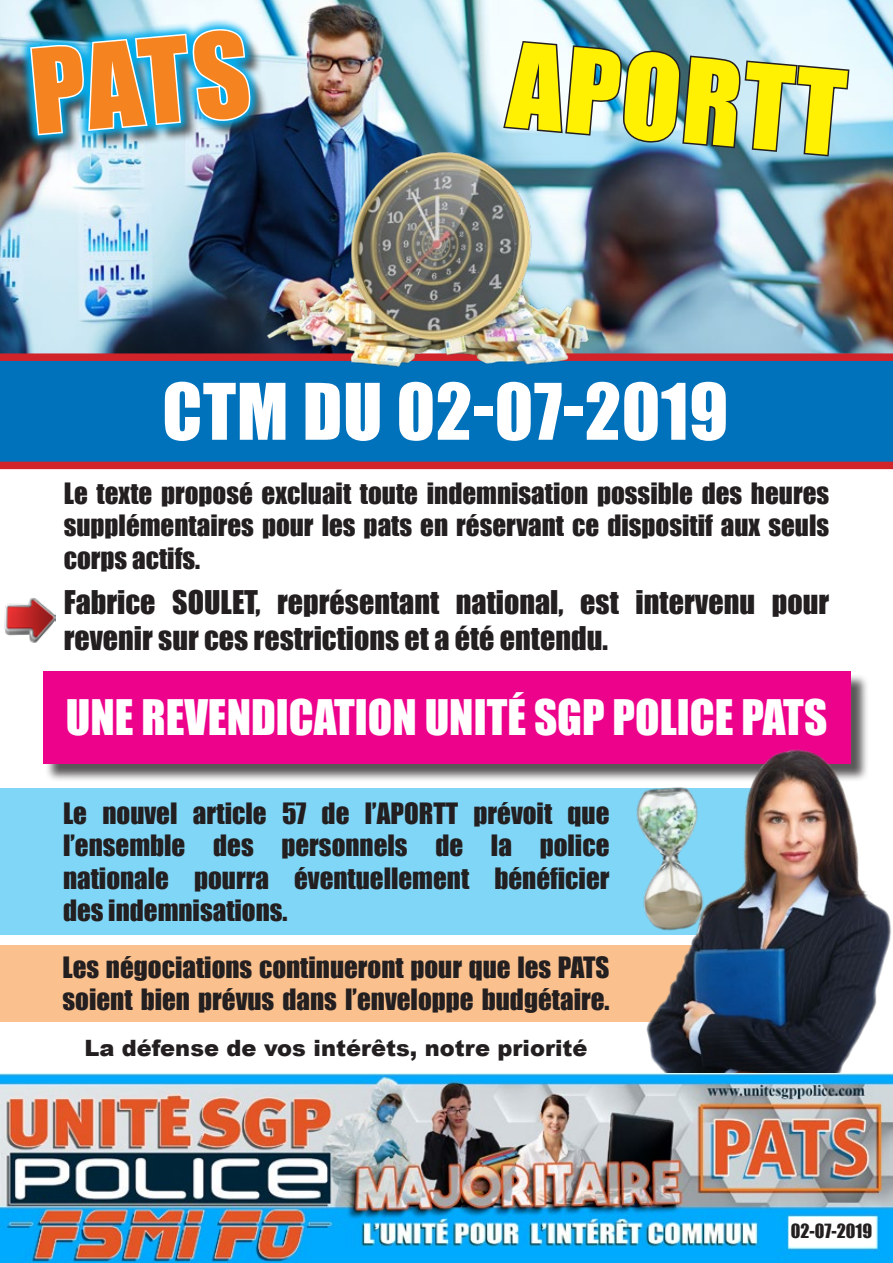
<style>
.page{position:relative;width:893px;height:1263px;background:#fff}
.page>*{position:absolute;margin:0;border:0;box-sizing:border-box;transform-origin:0 0}
.t1{font:108px "Impact";color:#fff101}
.t2{font:108px "Impact";color:#f58420}
.t3{font:72px "Impact";letter-spacing:.01em;color:#fff}
.t4{font:45px "Impact";color:#fff}
.t5{font:30px "Impact";color:#231f20}
.t6{font:27px/32.4px "Impact";color:#231f20;text-align:justify}
.t7{font:900 22.5px "Arial";color:#231f20}
.t8{font:18px "Impact";color:#231f20}
</style>
<div class="page">
<div style="left:0;top:945px;width:774px;height:76px;background:#fac18f"></div>
<div style="left:0;top:788px;width:796px;height:147px;background:#80d6f7"></div>
<img style="left:0;top:0;width:893px;height:353px">
<svg style="left:0;top:353px;width:893px;height:116px;background:#1768aa"></svg>
<img style="left:4px;top:598px;width:51px;height:45px">
<img style="left:263px;top:248px;width:333px;height:124px">
<div style="left:45px;top:673px;width:824px;height:109px;background:#231f20;opacity:.75"></div>
<div style="left:43px;top:671px;width:807px;height:93px;background:#ed028c"></div>
<img style="left:610px;top:729px;width:283px;height:345px">
<img style="left:338px;top:147px;width:203px;height:203px">
<div style="left:33px;top:32px;width:236px;height:122px;background:#231f20;opacity:.75"></div>
<img style="left:17px;top:14px;width:248px;height:136px">
<img style="left:501px;top:35px;width:350px;height:123px">
<img style="left:0;top:1074px;width:893px;height:189px">
<div style="left:789px;top:1217px;width:85px;height:28px;background:#fff"></div>
<img style="left:628px;top:782px;width:88px;height:152px">
<p class="t2" style="left:24px;top:8px;width:221px;rotate:-5deg">PATS</p>
<p class="t1" style="left:517px;top:1px;width:338px;rotate:5deg">APORTT</p>
<p class="t3" style="left:162px;top:356px;width:567px">CTM DU 02-07-2019</p>
<p class="t6" style="left:64px;top:476px;width:767px">Le texte proposé excluait toute indemnisation possible des heures supplémentaires pour les pats en réservant ce dispositif aux seuls corps actifs.</p>
<p class="t5" style="left:64px;top:579px;width:767px">Fabrice SOULET, représentant national, est intervenu pour</p>
<p class="t5" style="left:64px;top:615px;width:546px">revenir sur ces restrictions et a été entendu.</p>
<p class="t4" style="left:66px;top:682px;width:763px">UNE REVENDICATION UNITÉ SGP POLICE PATS</p>
<p class="t6" style="left:63px;top:796px;width:548px">Le nouvel article 57 de l’APORTT prévoit que</p>
<p class="t6" style="left:63px;top:829px;width:548px">l’ensemble des personnels de la police</p>
<p class="t6" style="left:63px;top:861px;width:548px">nationale pourra éventuellement bénéficier</p>
<p class="t6" style="left:63px;top:893px;width:226px">des indemnisations.</p>
<p class="t6" style="left:62px;top:950px;width:548px">Les négociations continueront pour que les PATS</p>
<p class="t6" style="left:62px;top:982px;width:548px">soient bien prévus dans l’enveloppe budgétaire.</p>
<p class="t7" style="left:84px;top:1031px;width:505px">La défense de vos intérêts, notre priorité</p>
<p class="t8" style="left:791px;top:1217px;width:83px">02-07-2019</p>
</div>
